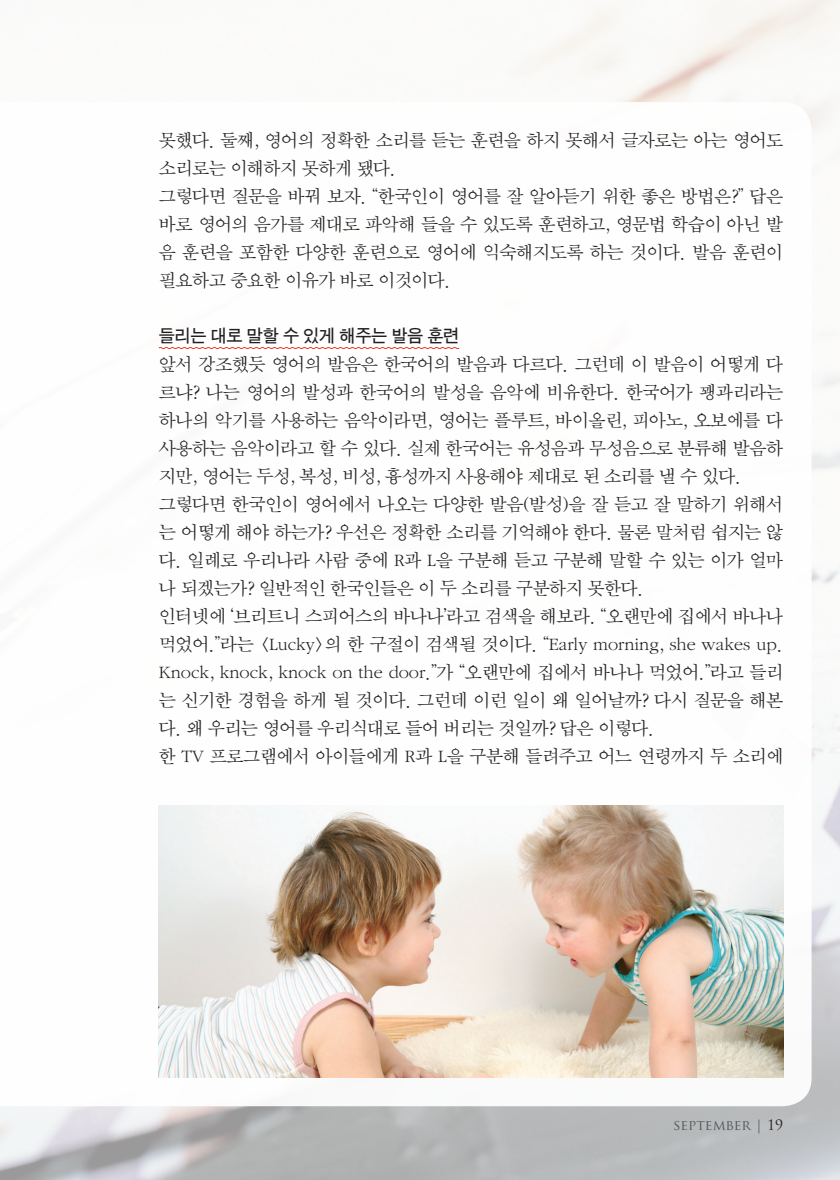
<style>
.page{position:relative;width:840px;height:1180px;background:#fff}
.page>*{position:absolute;margin:0;border:0;box-sizing:border-box;transform-origin:0 0}
.t1{font:19px/28px "Sand Sm";letter-spacing:-.025em;color:#231f20}
.t2{font:18px "Sand Tg";letter-spacing:-.025em;color:#231f20}
.t3{font:14px "Trajan Pro";color:#57585a}
.s1{color:#231f20}
</style>
<div class="page">
<svg style="left:158px;top:346px;width:301px;height:3px"></svg>
<img style="left:159px;top:805px;width:623px;height:272px">
<p class="t1" style="left:159px;top:127px;width:625px">못했다. 둘째, 영어의 정확한 소리를 듣는 훈련을 하지 못해서 글자로는 아는 영어도 소리로는 이해하지 못하게 됐다.<br>그렇다면 질문을 바꿔 보자. “한국인이 영어를 잘 알아듣기 위한 좋은 방법은?” 답은 바로 영어의 음가를 제대로 파악해 들을 수 있도록 훈련하고, 영문법 학습이 아닌 발 음 훈련을 포함한 다양한 훈련으로 영어에 익숙해지도록 하는 것이다. 발음 훈련이 필요하고 중요한 이유가 바로 이것이다.</p>
<p class="t2" style="left:159px;top:327px;width:302px">들리는 대로 말할 수 있게 해주는 발음 훈련</p>
<p class="t1" style="left:159px;top:351px;width:625px">앞서 강조했듯 영어의 발음은 한국어의 발음과 다르다. 그런데 이 발음이 어떻게 다 르냐? 나는 영어의 발성과 한국어의 발성을 음악에 비유한다. 한국어가 꽹과리라는 하나의 악기를 사용하는 음악이라면, 영어는 플루트, 바이올린, 피아노, 오보에를 다 사용하는 음악이라고 할 수 있다. 실제 한국어는 유성음과 무성음으로 분류해 발음하 지만, 영어는 두성, 복성, 비성, 흉성까지 사용해야 제대로 된 소리를 낼 수 있다. 그렇다면 한국인이 영어에서 나오는 다양한 발음(발성)을 잘 듣고 잘 말하기 위해서 는 어떻게 해야 하는가? 우선은 정확한 소리를 기억해야 한다. 물론 말처럼 쉽지는 않 다. 일례로 우리나라 사람 중에 R과 L을 구분해 듣고 구분해 말할 수 있는 이가 얼마 나 되겠는가? 일반적인 한국인들은 이 두 소리를 구분하지 못한다.<br>인터넷에 ‘브리트니 스피어스의 바나나’라고 검색을 해보라. “오랜만에 집에서 바나나 먹었어.”라는 &lt;Lucky&gt;의 한 구절이 검색될 것이다. “Early morning, she wakes up.<br>Knock, knock, knock on the door.”가 “오랜만에 집에서 바나나 먹었어.”라고 들리 는 신기한 경험을 하게 될 것이다. 그런데 이런 일이 왜 일어날까? 다시 질문을 해본 다. 왜 우리는 영어를 우리식대로 들어 버리는 것일까? 답은 이렇다.<br>한 TV 프로그램에서 아이들에게 R과 L을 구분해 들려주고 어느 연령까지 두 소리에</p>
<p class="t3" style="left:673px;top:1115px;width:111px">SEPTEMBER | <span class="s1">19</span></p>
</div>
